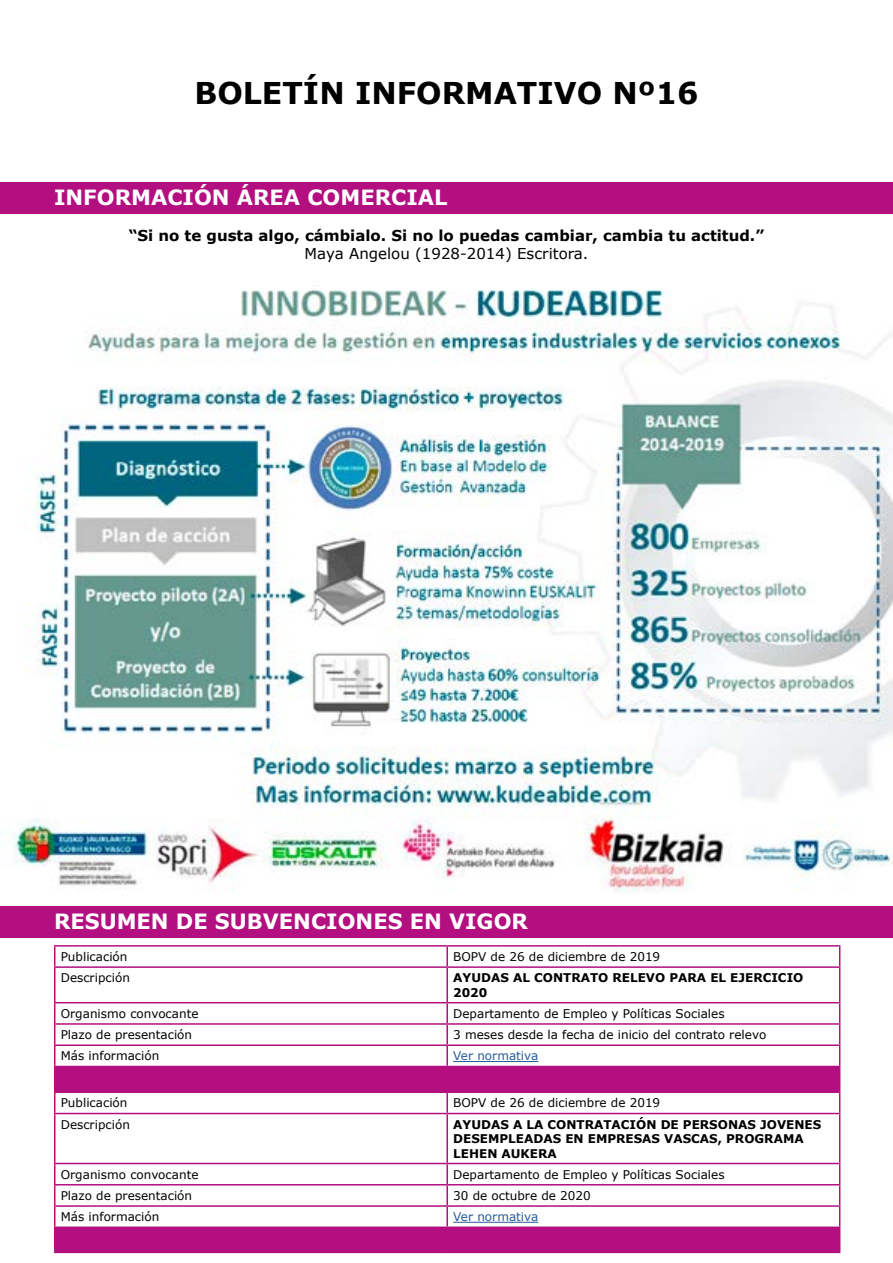
<style>
.page{position:relative;width:893px;height:1263px;background:#fff}
.page>*{position:absolute;margin:0;border:0;box-sizing:border-box;transform-origin:0 0}
.t1{font:700 30px "Verdana";color:#000}
.t2{font:700 21px "Verdana";color:#fff}
.t3{font:700 15px "Verdana";color:#000}
.t4{font:15px "Verdana";color:#000}
.t5{font:12px "Verdana";color:#000}
.t6{font:700 12px/14.4px "Verdana";color:#000}
.t7{font:12px "Verdana";color:#265b9b}
</style>
<div class="page">
<div style="left:0;top:182px;width:893px;height:32px;background:#b40f80"></div>
<img style="left:13px;top:289px;width:880px;height:603px">
<div style="left:0;top:906px;width:893px;height:32px;background:#b40f80"></div>
<svg style="left:56px;top:1067px;width:783px;height:184px"></svg>
<svg style="left:446px;top:947px;width:2px;height:19px"></svg>
<hr style="left:54px;top:966px;width:393px;height:2px;background:#b40f80">
<hr style="left:447px;top:966px;width:393px;height:2px;background:#b40f80">
<hr style="left:446px;top:968px;width:2px;height:34px;background:#b40f80">
<hr style="left:54px;top:1002px;width:393px;height:1px;background:#b40f80">
<hr style="left:447px;top:1002px;width:393px;height:1px;background:#b40f80">
<hr style="left:446px;top:1003px;width:2px;height:20px;background:#b40f80">
<hr style="left:54px;top:1023px;width:393px;height:2px;background:#b40f80">
<hr style="left:447px;top:1023px;width:393px;height:2px;background:#b40f80">
<svg style="left:446px;top:1025px;width:2px;height:19px"></svg>
<hr style="left:54px;top:1044px;width:393px;height:2px;background:#b40f80">
<hr style="left:447px;top:1044px;width:393px;height:2px;background:#b40f80">
<hr style="left:446px;top:1046px;width:2px;height:20px;background:#b40f80">
<hr style="left:54px;top:1066px;width:393px;height:1px;background:#b40f80">
<hr style="left:447px;top:1066px;width:393px;height:1px;background:#b40f80">
<hr style="left:446px;top:1067px;width:2px;height:24px;background:#b40f80">
<hr style="left:54px;top:1091px;width:393px;height:2px;background:#b40f80">
<hr style="left:447px;top:1091px;width:393px;height:2px;background:#b40f80">
<hr style="left:446px;top:1093px;width:2px;height:20px;background:#b40f80">
<hr style="left:54px;top:1113px;width:393px;height:1px;background:#b40f80">
<hr style="left:447px;top:1113px;width:393px;height:1px;background:#b40f80">
<hr style="left:446px;top:1114px;width:2px;height:49px;background:#b40f80">
<hr style="left:54px;top:1163px;width:393px;height:1px;background:#b40f80">
<hr style="left:447px;top:1163px;width:393px;height:1px;background:#b40f80">
<hr style="left:446px;top:1164px;width:2px;height:20px;background:#b40f80">
<hr style="left:54px;top:1184px;width:393px;height:1px;background:#b40f80">
<hr style="left:447px;top:1184px;width:393px;height:1px;background:#b40f80">
<hr style="left:446px;top:1185px;width:2px;height:20px;background:#b40f80">
<hr style="left:54px;top:1205px;width:393px;height:2px;background:#b40f80">
<hr style="left:447px;top:1205px;width:393px;height:2px;background:#b40f80">
<svg style="left:446px;top:1207px;width:2px;height:19px"></svg>
<hr style="left:54px;top:1226px;width:393px;height:2px;background:#b40f80">
<hr style="left:447px;top:1226px;width:393px;height:2px;background:#b40f80">
<hr style="left:446px;top:1228px;width:2px;height:23px;background:#b40f80">
<hr style="left:54px;top:945px;width:393px;height:2px;background:#b40f80">
<svg style="left:54px;top:947px;width:2px;height:19px"></svg>
<hr style="left:447px;top:945px;width:393px;height:2px;background:#b40f80">
<svg style="left:839px;top:947px;width:1px;height:19px"></svg>
<hr style="left:54px;top:968px;width:2px;height:34px;background:#b40f80">
<hr style="left:839px;top:968px;width:1px;height:34px;background:#b40f80">
<hr style="left:54px;top:1003px;width:2px;height:20px;background:#b40f80">
<svg style="left:54px;top:1025px;width:2px;height:19px"></svg>
<hr style="left:54px;top:1046px;width:2px;height:20px;background:#b40f80">
<hr style="left:54px;top:1067px;width:2px;height:24px;background:#b40f80">
<hr style="left:54px;top:1093px;width:2px;height:20px;background:#b40f80">
<svg style="left:839px;top:1003px;width:1px;height:110px"></svg>
<hr style="left:54px;top:1114px;width:2px;height:49px;background:#b40f80">
<hr style="left:839px;top:1114px;width:1px;height:49px;background:#b40f80">
<hr style="left:54px;top:1164px;width:2px;height:20px;background:#b40f80">
<hr style="left:54px;top:1185px;width:2px;height:20px;background:#b40f80">
<svg style="left:54px;top:1207px;width:2px;height:19px"></svg>
<hr style="left:54px;top:1228px;width:2px;height:23px;background:#b40f80">
<svg style="left:839px;top:1164px;width:1px;height:87px"></svg>
<hr style="left:54px;top:1251px;width:393px;height:2px;background:#b40f80">
<hr style="left:447px;top:1251px;width:393px;height:2px;background:#b40f80">
<hr style="left:453px;top:1061px;width:85px;height:1px;background:#265b9b">
<hr style="left:453px;top:1222px;width:85px;height:1px;background:#265b9b">
<h1 class="t1" style="left:195px;top:72px;width:505px">BOLETÍN INFORMATIVO Nº16</h1>
<h2 class="t2" style="left:54px;top:183px;width:395px">INFORMACIÓN ÁREA COMERCIAL</h2>
<p class="t3" style="left:129px;top:225px;width:637px">“Si no te gusta algo, cámbialo. Si no lo puedas cambiar, cambia tu actitud.”</p>
<p class="t4" style="left:305px;top:244px;width:285px">Maya Angelou (1928-2014) Escritora.</p>
<h2 class="t2" style="left:54px;top:907px;width:475px">RESUMEN DE SUBVENCIONES EN VIGOR</h2>
<p class="t5" style="left:61px;top:948px;width:68px">Publicación</p>
<p class="t5" style="left:453px;top:948px;width:209px">BOPV de 26 de diciembre de 2019</p>
<p class="t5" style="left:61px;top:970px;width:71px">Descripción</p>
<p class="t6" style="left:453px;top:970px;width:352px">AYUDAS AL CONTRATO RELEVO PARA EL EJERCICIO<br>2020</p>
<p class="t5" style="left:61px;top:1005px;width:139px">Organismo convocante</p>
<p class="t5" style="left:453px;top:1005px;width:273px">Departamento de Empleo y Políticas Sociales</p>
<p class="t5" style="left:61px;top:1026px;width:133px">Plazo de presentación</p>
<p class="t5" style="left:453px;top:1026px;width:315px">3 meses desde la fecha de inicio del contrato relevo</p>
<p class="t5" style="left:61px;top:1048px;width:100px">Más información</p>
<p class="t7" style="left:453px;top:1048px;width:87px">Ver normativa</p>
<p class="t5" style="left:61px;top:1095px;width:68px">Publicación</p>
<p class="t5" style="left:453px;top:1095px;width:209px">BOPV de 26 de diciembre de 2019</p>
<p class="t5" style="left:61px;top:1116px;width:71px">Descripción</p>
<p class="t6" style="left:453px;top:1117px;width:369px">AYUDAS A LA CONTRATACIÓN DE PERSONAS JOVENES<br>DESEMPLEADAS EN EMPRESAS VASCAS, PROGRAMA<br>LEHEN AUKERA</p>
<p class="t5" style="left:61px;top:1166px;width:139px">Organismo convocante</p>
<p class="t5" style="left:453px;top:1166px;width:273px">Departamento de Empleo y Políticas Sociales</p>
<p class="t5" style="left:61px;top:1187px;width:133px">Plazo de presentación</p>
<p class="t5" style="left:453px;top:1187px;width:139px">30 de octubre de 2020</p>
<p class="t5" style="left:61px;top:1208px;width:100px">Más información</p>
<p class="t7" style="left:453px;top:1208px;width:87px">Ver normativa</p>
</div>
